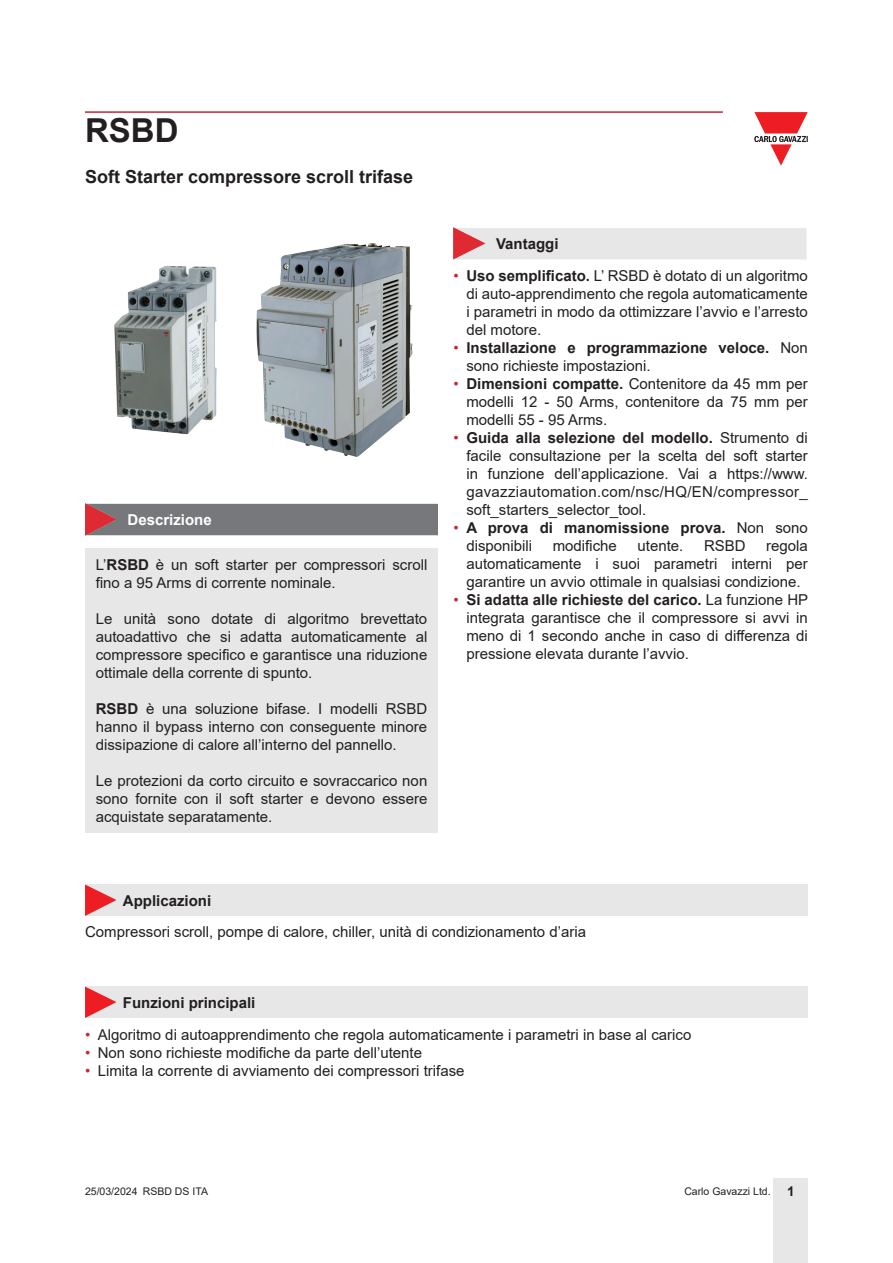
<style>
.page{position:relative;width:893px;height:1263px;background:#fff}
.page>*{position:absolute;margin:0;border:0;box-sizing:border-box;transform-origin:0 0}
.t1{font:700 33px "Arial";color:#231f20}
.Titolo02{font:700 18px "Arial";color:#231f20}
.Testo{font:15px/18px "Arial";color:#231f20;text-align:justify}
.Titolo03{font:700 15px/18px "Arial";color:#231f20}
.Titolo04{font:700 15px "Arial";color:#fff}
.t2{font:10.5px "Arial";color:#231f20}
.s1{font-weight:700}
.s2{color:#c42633}
.s3{font-weight:400;color:#c42633}
.s4{font-weight:400}
.s5{font-weight:700;font-size:13.5px}
</style>
<div class="page">
<div style="left:774px;top:1178px;width:34px;height:85px;background:#e7e7e8"></div>
<svg style="left:754px;top:112px;width:54px;height:54px"></svg>
<hr style="left:85px;top:111px;width:638px;height:2px;background:#c42633">
<div style="left:485px;top:228px;width:321px;height:31px;background:#e7e7e8"></div>
<img style="left:454px;top:228px;width:31px;height:31px">
<div style="left:116px;top:504px;width:322px;height:31px;background:#77787b"></div>
<img style="left:85px;top:504px;width:31px;height:31px">
<div style="left:85px;top:548px;width:353px;height:284px;background:#e7e7e8"></div>
<div style="left:85px;top:986px;width:723px;height:32px;background:#e7e7e8"></div>
<svg style="left:85px;top:986px;width:31px;height:32px"></svg>
<div style="left:85px;top:884px;width:723px;height:32px;background:#e7e7e8"></div>
<svg style="left:85px;top:884px;width:31px;height:32px"></svg>
<img style="left:114px;top:266px;width:103px;height:168px">
<img style="left:257px;top:243px;width:156px;height:214px">
<p class="t1" style="left:85px;top:108px;width:95px">RSBD</p>
<p class="Titolo02" style="left:85px;top:164px;width:330px">Soft Starter compressore scroll trifase</p>
<p class="Titolo04" style="left:128px;top:509px;width:86px">Descrizione</p>
<p class="Testo" style="left:96px;top:555px;width:333px">L’<span class="s1">RSBD</span> è un soft starter per compressori scroll fino a 95 Arms di corrente nominale.</p>
<p class="Testo" style="left:96px;top:609px;width:333px">Le unità sono dotate di algoritmo brevettato autoadattivo che si adatta automaticamente al compressore specifico e garantisce una riduzione ottimale della corrente di spunto.</p>
<p class="Testo" style="left:96px;top:699px;width:333px"><span class="s1">RSBD</span> è una soluzione bifase. I modelli RSBD hanno il bypass interno con conseguente minore dissipazione di calore all’interno del pannello.</p>
<p class="Testo" style="left:96px;top:771px;width:333px">Le protezioni da corto circuito e sovraccarico non sono fornite con il soft starter e devono essere acquistate separatamente.</p>
<p class="Titolo03" style="left:496px;top:235px;width:64px">Vantaggi</p>
<p class="Testo" style="left:466px;top:267px;width:343px;text-indent:-13px"><span class="s2">•</span> <span class="s1">Uso semplificato.</span> L’ RSBD è dotato di un algoritmo di auto-apprendimento che regola automaticamente i parametri in modo da ottimizzare l’avvio e l’arresto del motore.</p>
<p class="Titolo03" style="left:466px;top:339px;width:343px;text-indent:-13px"><span class="s3">•</span> Installazione e programmazione veloce. <span class="s4">Non sono richieste impostazioni.</span></p>
<p class="Testo" style="left:466px;top:375px;width:343px;text-indent:-13px"><span class="s2">•</span> <span class="s1">Dimensioni compatte.</span> Contenitore da 45 mm per modelli 12 - 50 Arms, contenitore da 75 mm per modelli 55 - 95 Arms.</p>
<p class="Testo" style="left:466px;top:429px;width:343px;text-indent:-13px"><span class="s2">•</span> <span class="s1">Guida alla selezione del modello.</span> Strumento di facile consultazione per la scelta del soft starter in funzione dell’applicazione. Vai a https://www. gavazziautomation.com/nsc/HQ/EN/compressor_ soft_starters_selector_tool.</p>
<p class="Titolo03" style="left:466px;top:519px;width:343px;text-indent:-13px"><span class="s3">•</span> A prova di manomissione prova. <span class="s4">Non sono disponibili</span></p>
<p class="Testo" style="left:553px;top:537px;width:66px">modifiche</p>
<p class="Testo" style="left:638px;top:537px;width:47px">utente.</p>
<p class="Testo" style="left:704px;top:537px;width:43px">RSBD</p>
<p class="Testo" style="left:466px;top:537px;width:343px;text-indent:300px">regola automaticamente i suoi parametri interni per garantire un avvio ottimale in qualsiasi condizione.</p>
<p class="Testo" style="left:466px;top:591px;width:343px;text-indent:-13px"><span class="s2">•</span> <span class="s1">Si adatta alle richieste del carico.</span> La funzione HP integrata garantisce che il compressore si avvi in meno di 1 secondo anche in caso di differenza di pressione elevata durante l’avvio.</p>
<p class="Titolo03" style="left:123px;top:891px;width:90px">Applicazioni</p>
<p class="Testo" style="left:85px;top:922px;width:503px">Compressori scroll, pompe di calore, chiller, unità di condizionamento d’aria</p>
<p class="Titolo03" style="left:123px;top:994px;width:134px">Funzioni principali</p>
<p class="Testo" style="left:85px;top:1026px;width:608px"><span class="s2">•</span> Algoritmo di autoapprendimento che regola automaticamente i parametri in base al carico</p>
<p class="Testo" style="left:85px;top:1044px;width:339px"><span class="s2">•</span> Non sono richieste modifiche da parte dell’utente</p>
<p class="Testo" style="left:85px;top:1062px;width:381px"><span class="s2">•</span> Limita la corrente di avviamento dei compressori trifase</p>
<p class="t2" style="left:85px;top:1183px;width:124px">25/03/2024 RSBD DS ITA</p>
<p class="t2" style="left:684px;top:1183px;width:112px">Carlo Gavazzi Ltd. <span class="s5">1</span></p>
</div>
